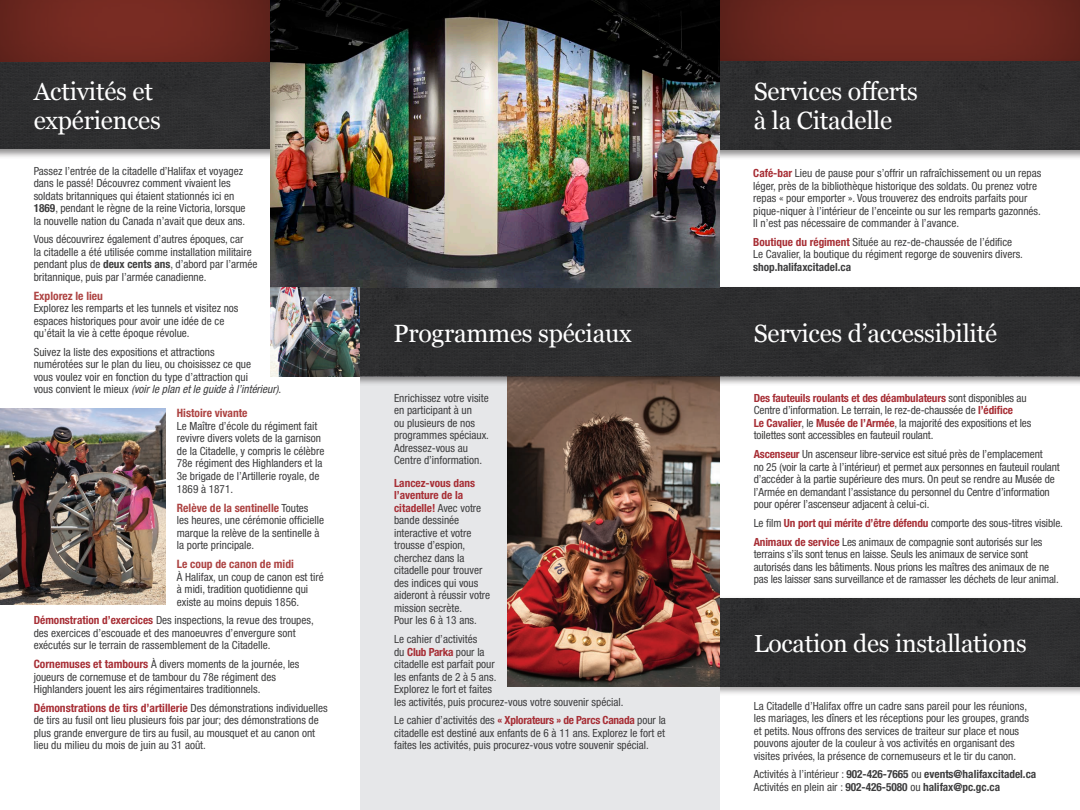
<style>
.page{position:relative;width:1080px;height:810px;background:#fff}
.page>*{position:absolute;margin:0;border:0;box-sizing:border-box;transform-origin:0 0}
.t1{font:25px/28.8px "Georgia";letter-spacing:-.01em;color:#fff}
.t2{font:24.75px "Georgia";letter-spacing:-.01em;color:#fff}
.t3{font:700 condensed 11.5px "Helvetica Neue";color:#ad4342}
.t4{font:700 condensed 11.5px "Helvetica Neue";color:#a72e35}
.t5{font:condensed 11.25px/12.5px "Helvetica Neue";color:#3e3e3f}
.t6{font:700 condensed 11.25px "Helvetica Neue";color:#3e3e3f}
.s1{font-weight:700}
.s2{font-style:italic}
.s3{font-weight:400;font-size:11.25px;color:#3e3e3f}
.s4{font-weight:700;color:#a72e35}
.s5{font-weight:700;font-size:11.5px;color:#a72e35}
.s6{font-weight:400}
</style>
<div class="page">
<div style="left:708px;top:596px;width:372px;height:101px;background:#231f20;opacity:.4"></div>
<div style="left:720px;top:598px;width:360px;height:88px;background:#2e2e30"></div>
<div style="left:360px;top:376px;width:360px;height:434px;background:#e6e7e9"></div>
<div style="left:719px;top:0;width:361px;height:62px;background:#231f20;opacity:.75"></div>
<img style="left:508px;top:387px;width:212px;height:299px">
<div style="left:348px;top:285px;width:732px;height:102px;background:#231f20;opacity:.5"></div>
<div style="left:360px;top:288px;width:720px;height:88px;background:#2e2e2f"></div>
<div style="left:708px;top:59px;width:372px;height:101px;background:#231f20;opacity:.5"></div>
<div style="left:720px;top:62px;width:360px;height:88px;background:#2e2e30"></div>
<div style="left:0;top:1px;width:360px;height:809px;background:#fff"></div>
<div style="left:0;top:58px;width:281px;height:101px;background:#231f20;opacity:.5"></div>
<div style="left:0;top:62px;width:271px;height:87px;background:#2e2f30"></div>
<img style="left:0;top:409px;width:166px;height:196px">
<div style="left:0;top:0;width:273px;height:62px;background:#231f20;opacity:.75"></div>
<img style="left:271px;top:0;width:449px;height:288px">
<img style="left:271px;top:288px;width:89px;height:88px">
<p class="t1" style="left:34px;top:76px;width:129px">Activités et expériences</p>
<p class="t5" style="left:34px;top:164px;width:213px">Passez l’entrée de la citadelle d’Halifax et voyagez dans le passé! Découvrez comment vivaient les soldats britanniques qui étaient stationnés ici en <span class="s1">1869</span>, pendant le règne de la reine Victoria, lorsque la nouvelle nation du Canada n’avait que deux ans.</p>
<p class="t5" style="left:34px;top:233px;width:225px">Vous découvrirez également d’autres époques, car<br>la citadelle a été utilisée comme installation militaire pendant plus de <span class="s1">deux cents ans</span>, d’abord par l’armée britannique, puis par l’armée canadienne.</p>
<p class="t3" style="left:34px;top:289px;width:71px">Explorez le lieu</p>
<p class="t5" style="left:34px;top:302px;width:206px">Explorez les remparts et les tunnels et visitez nos espaces historiques pour avoir une idée de ce qu’était la vie à cette époque révolue.</p>
<p class="t5" style="left:34px;top:346px;width:249px">Suivez la liste des expositions et attractions<br>numérotées sur le plan du lieu, ou choisissez ce que<br>vous voulez voir en fonction du type d’attraction qui<br>vous convient le mieux <span class="s2">(voir le plan et le guide à l’intérieur)</span>.</p>
<p class="t3" style="left:177px;top:406px;width:72px">Histoire vivante</p>
<p class="t5" style="left:177px;top:419px;width:149px">Le Maître d’école du régiment fait revivre divers volets de la garnison de la Citadelle, y compris le célèbre<br>78e régiment des Highlanders et la<br>3e brigade de l’Artillerie royale, de<br>1869 à 1871.</p>
<p class="t3" style="left:177px;top:501px;width:133px">Relève de la sentinelle <span class="s3">Toutes</span></p>
<p class="t5" style="left:177px;top:514px;width:149px">les heures, une cérémonie officielle marque la relève de la sentinelle à la porte principale.</p>
<p class="t3" style="left:177px;top:557px;width:119px">Le coup de canon de midi</p>
<p class="t5" style="left:177px;top:570px;width:148px">À Halifax, un coup de canon est tiré à midi, tradition quotidienne qui existe au moins depuis 1856.</p>
<p class="t5" style="left:34px;top:614px;width:282px"><span class="s4">Démonstration d’exercices</span> Des inspections, la revue des troupes, des exercices d’escouade et des manoeuvres d’envergure sont exécutés sur le terrain de rassemblement de la Citadelle.</p>
<p class="t5" style="left:34px;top:658px;width:267px"><span class="s5">Cornemuses et tambours</span> À divers moments de la journée, les joueurs de cornemuse et de tambour du 78e régiment des<br>Highlanders jouent les airs régimentaires traditionnels.</p>
<p class="t4" style="left:34px;top:701px;width:295px">Démonstrations de tirs d’artillerie <span class="s3">Des démonstrations individuelles</span></p>
<p class="t5" style="left:34px;top:714px;width:287px">de tirs au fusil ont lieu plusieurs fois par jour; des démonstrations de plus grande envergure de tirs au fusil, au mousquet et au canon ont lieu du milieu du mois de juin au 31 août.</p>
<p class="t1" style="left:393px;top:318px;width:240px">Programmes spéciaux</p>
<p class="t5" style="left:394px;top:392px;width:96px">Enrichissez votre visite en participant à un<br>ou plusieurs de nos programmes spéciaux.<br>Adressez-vous au<br>Centre d’information.</p>
<p class="t5" style="left:394px;top:477px;width:98px"><span class="s4">Lancez-vous dans l’aventure de la citadelle!</span> Avec votre bande dessinée interactive et votre trousse d’espion, cherchez dans la citadelle pour trouver des indices qui vous aideront à réussir votre mission secrète.<br>Pour les 6 à 13 ans.</p>
<p class="t5" style="left:394px;top:633px;width:231px">Le cahier d’activités<br>du <span class="s4">Club Parka</span> pour la<br>citadelle est parfait pour<br>les enfants de 2 à 5 ans.<br>Explorez le fort et faites<br>les activités, puis procurez-vous votre souvenir spécial.</p>
<p class="t5" style="left:394px;top:714px;width:273px;text-align:justify">Le cahier d’activités des <span class="s4">« Xplorateurs » de Parcs Canada</span> pour la citadelle est destiné aux enfants de 6 à 11 ans. Explorez le fort et faites les activités, puis procurez-vous votre souvenir spécial.</p>
<p class="t1" style="left:754px;top:76px;width:166px">Services offerts à la Citadelle</p>
<p class="t5" style="left:753px;top:167px;width:290px"><span class="s4">Café-bar</span> Lieu de pause pour s’offrir un rafraîchissement ou un repas léger, près de la bibliothèque historique des soldats. Ou prenez votre repas « pour emporter ». Vous trouverez des endroits parfaits pour pique-niquer à l’intérieur de l’enceinte ou sur les remparts gazonnés.<br>Il n’est pas nécessaire de commander à l’avance.</p>
<p class="t5" style="left:753px;top:236px;width:271px"><span class="s4">Boutique du régiment</span> Située au rez-de-chaussée de l’édifice<br>Le Cavalier, la boutique du régiment regorge de souvenirs divers. <span class="s1">shop.halifaxcitadel.ca</span></p>
<p class="t1" style="left:754px;top:318px;width:245px">Services d’accessibilité</p>
<p class="t5" style="left:754px;top:392px;width:279px"><span class="s4">Des fauteuils roulants et des déambulateurs</span> sont disponibles au Centre d’information. Le terrain, le rez-de-chaussée de <span class="s4">l’édifice<br>Le Cavalier</span>, le <span class="s4">Musée de l’Armée</span>, la majorité des expositions et les toilettes sont accessibles en fauteuil roulant.</p>
<p class="t5" style="left:754px;top:448px;width:308px"><span class="s4">Ascenseur</span> Un ascenseur libre-service est situé près de l’emplacement<br>no 25 (voir la carte à l’intérieur) et permet aux personnes en fauteuil roulant d’accéder à la partie supérieure des murs. On peut se rendre au Musée de l’Armée en demandant l’assistance du personnel du Centre d’information pour opérer l’ascenseur adjacent à celui-ci.</p>
<p class="t5" style="left:754px;top:517px;width:311px">Le film <span class="s4">Un port qui mérite d’être défendu</span> comporte des sous-titres visible.</p>
<p class="t5" style="left:754px;top:535px;width:307px"><span class="s4">Animaux de service</span> Les animaux de compagnie sont autorisés sur les terrains s’ils sont tenus en laisse. Seuls les animaux de service sont autorisés dans les bâtiments. Nous prions les maîtres des animaux de ne pas les laisser sans surveillance et de ramasser les déchets de leur animal.</p>
<p class="t2" style="left:754px;top:625px;width:275px">Location des installations</p>
<p class="t5" style="left:754px;top:699px;width:277px">La Citadelle d’Halifax offre un cadre sans pareil pour les réunions, les mariages, les dîners et les réceptions pour les groupes, grands et petits. Nous offrons des services de traiteur sur place et nous pouvons ajouter de la couleur à vos activités en organisant des visites privées, la présence de cornemuseurs et le tir du canon.</p>
<p class="t6" style="left:754px;top:768px;width:284px"><span class="s6">Activités à l’intérieur :</span> 902-426-7665 <span class="s6">ou</span> events@halifaxcitadel.ca</p>
<p class="t6" style="left:754px;top:780px;width:248px"><span class="s6">Activités en plein air :</span> 902-426-5080 <span class="s6">ou</span> halifax@pc.gc.ca</p>
</div>
